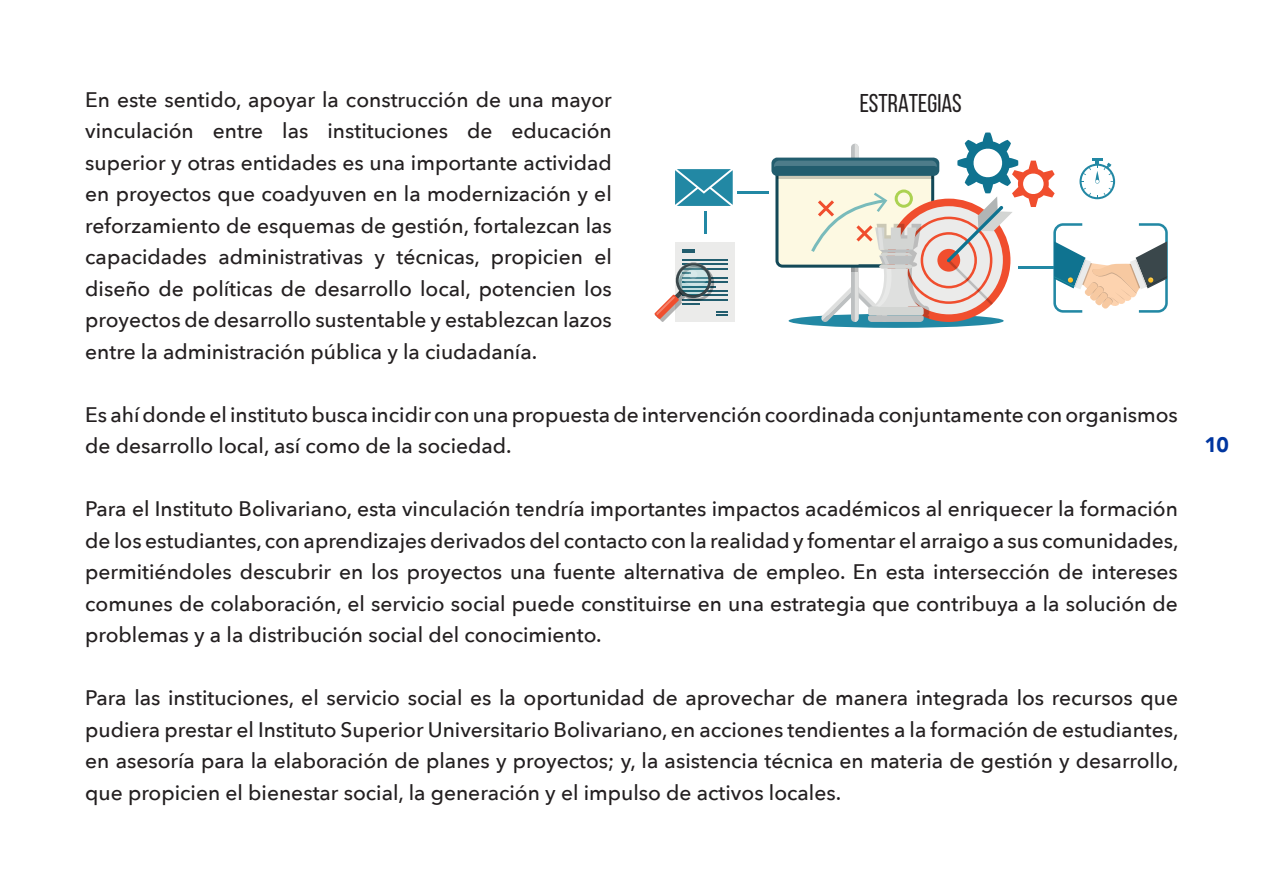
<style>
.page{position:relative;width:1263px;height:893px;background:#fff}
.page>*{position:absolute;margin:0;border:0;box-sizing:border-box;transform-origin:0 0}
.t1{font:25.8px "Bebas Neue";color:#231f20}
.t2{font:500 21px/31.5px "Avenir Next";color:#231f20;text-align:justify}
.t3{font:900 21px "Avenir";color:#0036a0}
</style>
<div class="page">
<div style="left:788px;top:314px;width:216px;height:14px;background:#2288a4;border-radius:50%"></div>
<div style="left:675px;top:242px;width:60px;height:80px;background:#ebebea"></div>
<svg style="left:682px;top:249px;width:12px;height:4px"></svg>
<hr style="left:682px;top:259px;width:46px;height:2px;background:#225d6e">
<svg style="left:654px;top:262px;width:74px;height:60px"></svg>
<svg style="left:675px;top:169px;width:58px;height:37px;background:#3d97af"></svg>
<hr style="left:738px;top:191px;width:31px;height:3px;background:#2288a4">
<hr style="left:704px;top:211px;width:2px;height:22px;background:#2288a4">
<svg style="left:774px;top:132px;width:394px;height:190px"></svg>
<p class="t2" style="left:85px;top:83px;width:528px">En este sentido, apoyar la construcción de una mayor vinculación entre las instituciones de educación superior y otras entidades es una importante actividad en proyectos que coadyuven en la modernización y el reforzamiento de esquemas de gestión, fortalezcan las capacidades administrativas y técnicas, propicien el diseño de políticas de desarrollo local, potencien los proyectos de desarrollo sustentable y establezcan lazos entre la administración pública y la ciudadanía.</p>
<p class="t1" style="left:860px;top:89px;width:104px">ESTRATEGIAS</p>
<p class="t2" style="left:85px;top:398px;width:1094px">Es ahí donde el instituto busca incidir con una propuesta de intervención coordinada conjuntamente con organismos de desarrollo local, así como de la sociedad.</p>
<p class="t2" style="left:85px;top:492px;width:1095px">Para el Instituto Bolivariano, esta vinculación tendría importantes impactos académicos al enriquecer la formación de los estudiantes, con aprendizajes derivados del contacto con la realidad y fomentar el arraigo a sus comunidades, permitiéndoles descubrir en los proyectos una fuente alternativa de empleo. En esta intersección de intereses comunes de colaboración, el servicio social puede constituirse en una estrategia que contribuya a la solución de problemas y a la distribución social del conocimiento.</p>
<p class="t2" style="left:85px;top:681px;width:1095px">Para las instituciones, el servicio social es la oportunidad de aprovechar de manera integrada los recursos que pudiera prestar el Instituto Superior Universitario Bolivariano, en acciones tendientes a la formación de estudiantes, en asesoría para la elaboración de planes y proyectos; y, la asistencia técnica en materia de gestión y desarrollo, que propicien el bienestar social, la generación y el impulso de activos locales.</p>
<p class="t3" style="left:1204px;top:427px;width:26px">10</p>
</div>
